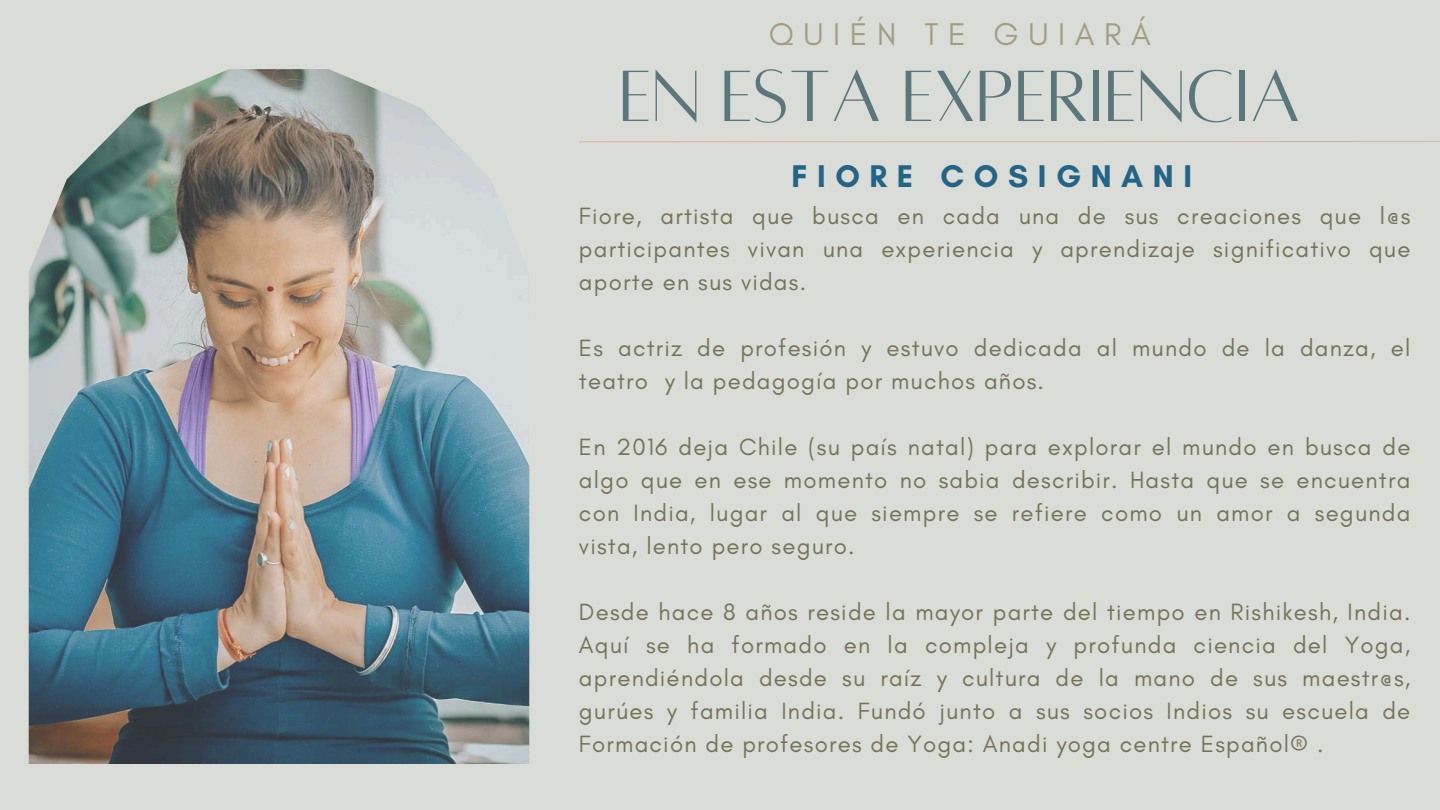
<style>
.page{position:relative;width:1440px;height:810px;background:#daddd7}
.page>*{position:absolute;margin:0;border:0;box-sizing:border-box;transform-origin:0 0}
.t1{font:80px "Alta regular";color:#5c777b}
.t2{font:700 32px "Glacial Indifference";letter-spacing:.3em;color:#236487}
.t3{font:32px "Glacial Indifference";letter-spacing:.3em;color:#a29e85}
.t4{font:24px/33px "Glacial Indifference";letter-spacing:.05em;color:#76735c;text-align:justify}
</style>
<div class="page">
<svg style="left:579px;top:141px;width:861px;height:2px"></svg>
<img style="left:29px;top:69px;width:500px;height:695px">
<h2 class="t3" style="left:769px;top:15px;width:383px">QUIÉN TE GUIARÁ</h2>
<h1 class="t1" style="left:619px;top:57px;width:683px">EN ESTA EXPERIENCIA</h1>
<h2 class="t2" style="left:791px;top:156px;width:402px">FIORE COSIGNANI</h2>
<p class="t4" style="left:579px;top:200px;width:833px">Fiore, artista que busca en cada una de sus creaciones que l@s participantes vivan una experiencia y aprendizaje significativo que aporte en sus vidas.</p>
<p class="t4" style="left:579px;top:332px;width:833px">Es actriz de profesión y estuvo dedicada al mundo de la danza, el teatro y la pedagogía por muchos años.</p>
<p class="t4" style="left:579px;top:431px;width:833px">En 2016 deja Chile (su país natal) para explorar el mundo en busca de algo que en ese momento no sabia describir. Hasta que se encuentra con India, lugar al que siempre se refiere como un amor a segunda vista, lento pero seguro.</p>
<p class="t4" style="left:579px;top:596px;width:833px">Desde hace 8 años reside la mayor parte del tiempo en Rishikesh, India.<br>Aquí se ha formado en la compleja y profunda ciencia del Yoga, aprendiéndola desde su raíz y cultura de la mano de sus maestr@s, gurúes y familia India. Fundó junto a sus socios Indios su escuela de Formación de profesores de Yoga: Anadi yoga centre Español® .</p>
</div>
